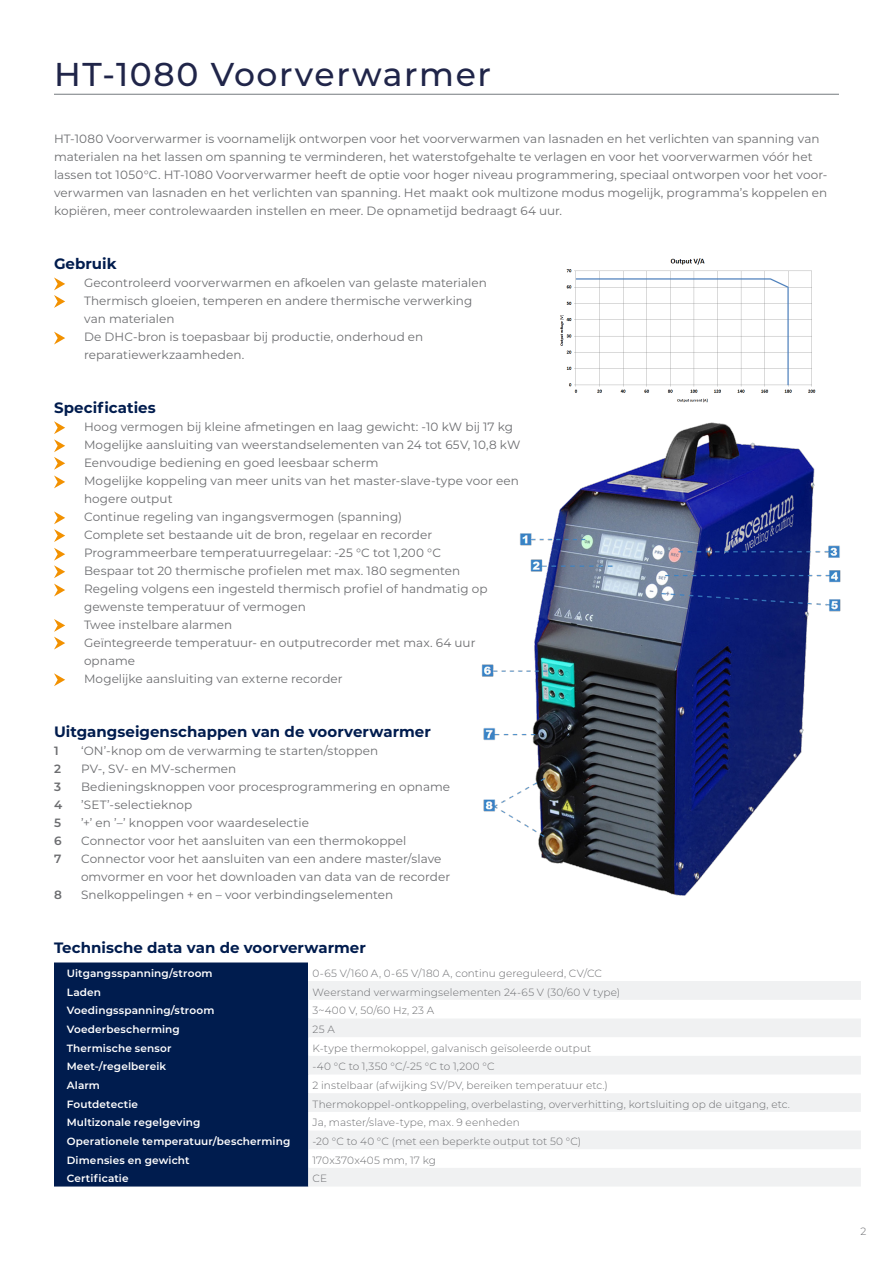
<style>
.page{position:relative;width:893px;height:1263px;background:#fff}
.page>*{position:absolute;margin:0;border:0;box-sizing:border-box;transform-origin:0 0}
.Pagina_kopjes{font:500 33px "Montserrat";letter-spacing:.05em;color:#202549}
.Tussenkopjes{font:700 15px "Montserrat";letter-spacing:.005em;color:#001c4e}
.Body_tekst{font:12px/18px "Montserrat";letter-spacing:.005em;color:#6c6d70}
.Body_tekst-2{font:600 12px "Montserrat";color:#6c6d70}
.Tabel{font:300 10.5px "Montserrat";letter-spacing:.01em;color:#6c6d70}
.Tabel_bold{font:600 10.5px "Montserrat";letter-spacing:.015em;color:#fff}
.Tabel-2{font:300 10.5px "Montserrat";letter-spacing:.03em;color:#6c6d70}
</style>
<div class="page">
<hr style="left:54px;top:94px;width:785px;height:1px;background:#757a7e">
<svg style="left:54px;top:277px;width:11px;height:31px"></svg>
<svg style="left:54px;top:332px;width:11px;height:12px"></svg>
<svg style="left:54px;top:548px;width:11px;height:48px"></svg>
<svg style="left:54px;top:511px;width:11px;height:31px"></svg>
<svg style="left:54px;top:673px;width:11px;height:13px"></svg>
<svg style="left:54px;top:619px;width:11px;height:30px"></svg>
<svg style="left:54px;top:421px;width:11px;height:67px"></svg>
<img style="left:560px;top:258px;width:256px;height:145px">
<img style="left:481px;top:422px;width:360px;height:474px">
<div style="left:54px;top:962px;width:254px;height:224px;background:#001c4e"></div>
<div style="left:54px;top:981px;width:254px;height:19px;background:#001c4e"></div>
<div style="left:308px;top:981px;width:553px;height:19px;background:#f0f1f2"></div>
<svg style="left:308px;top:1018px;width:553px;height:168px;fill:#f0f1f2"></svg>
<p class="Pagina_kopjes" style="left:54px;top:51px;width:439px">HT-1080 Voorverwarmer</p>
<p class="Body_tekst" style="left:54px;top:129px;width:775px">HT-1080 Voorverwarmer is voornamelijk ontworpen voor het voorverwarmen van lasnaden en het verlichten van spanning van materialen na het lassen om spanning te verminderen, het waterstofgehalte te verlagen en voor het voorverwarmen vóór het lassen tot 1050°C. HT-1080 Voorverwarmer heeft de optie voor hoger niveau programmering, speciaal ontworpen voor het voor&shy;verwarmen van lasnaden en het verlichten van spanning. Het maakt ook multizone modus mogelijk, programma’s koppelen en kopiëren, meer controlewaarden instellen en meer. De opnametijd bedraagt 64 uur.</p>
<p class="Tussenkopjes" style="left:54px;top:253px;width:64px">Gebruik</p>
<p class="Body_tekst" style="left:84px;top:273px;width:404px">Gecontroleerd voorverwarmen en afkoelen van gelaste materialen<br>Thermisch gloeien, temperen en andere thermische verwerking</p>
<p class="Body_tekst" style="left:84px;top:309px;width:341px">van materialen<br>De DHC-bron is toepasbaar bij productie, onderhoud en</p>
<p class="Body_tekst" style="left:84px;top:345px;width:162px">reparatiewerkzaamheden.</p>
<p class="Tussenkopjes" style="left:54px;top:397px;width:103px">Specificaties</p>
<p class="Body_tekst" style="left:84px;top:417px;width:431px">Hoog vermogen bij kleine afmetingen en laag gewicht: -10 kW bij 17 kg</p>
<p class="Body_tekst" style="left:84px;top:435px;width:438px">Mogelijke aansluiting van weerstandselementen van 24 tot 65V, 10,8 kW</p>
<p class="Body_tekst" style="left:84px;top:453px;width:296px">Eenvoudige bediening en goed leesbaar scherm</p>
<p class="Body_tekst" style="left:84px;top:471px;width:436px">Mogelijke koppeling van meer units van het master-slave-type voor een</p>
<p class="Body_tekst" style="left:84px;top:489px;width:90px">hogere output</p>
<p class="Body_tekst" style="left:84px;top:507px;width:319px">Continue regeling van ingangsvermogen (spanning)</p>
<p class="Body_tekst" style="left:84px;top:525px;width:350px">Complete set bestaande uit de bron, regelaar en recorder</p>
<p class="Body_tekst" style="left:84px;top:543px;width:359px">Programmeerbare temperatuurregelaar: -25 °C tot 1,200 °C</p>
<p class="Body_tekst" style="left:84px;top:561px;width:378px">Bespaar tot 20 thermische profielen met max. 180 segmenten</p>
<p class="Body_tekst" style="left:84px;top:579px;width:405px">Regeling volgens een ingesteld thermisch profiel of handmatig op</p>
<p class="Body_tekst" style="left:84px;top:597px;width:223px">gewenste temperatuur of vermogen</p>
<p class="Body_tekst" style="left:84px;top:615px;width:150px">Twee instelbare alarmen</p>
<p class="Body_tekst" style="left:84px;top:633px;width:393px">Geïntegreerde temperatuur- en outputrecorder met max. 64 uur</p>
<p class="Body_tekst" style="left:84px;top:651px;width:53px">opname</p>
<p class="Body_tekst" style="left:84px;top:669px;width:260px">Mogelijke aansluiting van externe recorder</p>
<p class="Tussenkopjes" style="left:54px;top:721px;width:378px">Uitgangseigenschappen van de voorverwarmer</p>
<p class="Body_tekst-2" style="left:54px;top:742px;width:6px">1</p>
<p class="Body_tekst" style="left:81px;top:741px;width:299px">‘ON’-knop om de verwarming te starten/stoppen</p>
<p class="Body_tekst-2" style="left:54px;top:760px;width:8px">2</p>
<p class="Body_tekst" style="left:81px;top:759px;width:157px">PV-, SV- en MV-schermen</p>
<p class="Body_tekst-2" style="left:54px;top:778px;width:8px">3</p>
<p class="Body_tekst" style="left:81px;top:777px;width:371px">Bedieningsknoppen voor procesprogrammering en opname</p>
<p class="Body_tekst-2" style="left:54px;top:796px;width:10px">4</p>
<p class="Body_tekst" style="left:81px;top:795px;width:113px">’SET’-selectieknop</p>
<p class="Body_tekst-2" style="left:54px;top:814px;width:9px">5</p>
<p class="Body_tekst" style="left:81px;top:813px;width:229px">’+’ en ’–’ knoppen voor waardeselectie</p>
<p class="Body_tekst-2" style="left:54px;top:832px;width:9px">6</p>
<p class="Body_tekst" style="left:81px;top:831px;width:327px">Connector voor het aansluiten van een thermokoppel</p>
<p class="Body_tekst-2" style="left:54px;top:850px;width:9px">7</p>
<p class="Body_tekst" style="left:81px;top:849px;width:362px">Connector voor het aansluiten van een andere master/slave</p>
<p class="Body_tekst" style="left:81px;top:867px;width:371px">omvormer en voor het downloaden van data van de recorder</p>
<p class="Body_tekst-2" style="left:54px;top:886px;width:9px">8</p>
<p class="Body_tekst" style="left:81px;top:885px;width:314px">Snelkoppelingen + en – voor verbindingselementen</p>
<p class="Tussenkopjes" style="left:54px;top:937px;width:313px">Technische data van de voorverwarmer</p>
<p class="Tabel_bold" style="left:67px;top:966px;width:147px">Uitgangsspanning/stroom</p>
<p class="Tabel" style="left:313px;top:966px;width:291px">0-65 V/160 A, 0-65 V/180 A, continu gereguleerd, CV/CC</p>
<p class="Tabel_bold" style="left:67px;top:984px;width:36px">Laden</p>
<p class="Tabel" style="left:313px;top:985px;width:309px">Weerstand verwarmingselementen 24-65 V (30/60 V type)</p>
<p class="Tabel_bold" style="left:67px;top:1003px;width:149px">Voedingsspanning/stroom</p>
<p class="Tabel-2" style="left:313px;top:1003px;width:123px">3~400 V, 50/60 Hz, 23 A</p>
<p class="Tabel_bold" style="left:67px;top:1022px;width:115px">Voederbescherming</p>
<p class="Tabel" style="left:313px;top:1022px;width:24px">25 A</p>
<p class="Tabel_bold" style="left:67px;top:1040px;width:106px">Thermische sensor</p>
<p class="Tabel" style="left:313px;top:1041px;width:280px">K-type thermokoppel, galvanisch geïsoleerde output</p>
<p class="Tabel_bold" style="left:67px;top:1059px;width:101px">Meet-/regelbereik</p>
<p class="Tabel" style="left:313px;top:1059px;width:183px">-40 °C to 1,350 °C/-25 °C to 1,200 °C</p>
<p class="Tabel_bold" style="left:67px;top:1078px;width:35px">Alarm</p>
<p class="Tabel" style="left:313px;top:1078px;width:297px">2 instelbaar (afwijking SV/PV, bereiken temperatuur etc.)</p>
<p class="Tabel_bold" style="left:67px;top:1096px;width:73px">Foutdetectie</p>
<p class="Tabel" style="left:313px;top:1097px;width:479px">Thermokoppel-ontkoppeling, overbelasting, oververhitting, kortsluiting op de uitgang, etc.</p>
<p class="Tabel_bold" style="left:67px;top:1115px;width:135px">Multizonale regelgeving</p>
<p class="Tabel" style="left:313px;top:1115px;width:209px">Ja, master/slave-type, max. 9 eenheden</p>
<p class="Tabel_bold" style="left:67px;top:1134px;width:225px">Operationele temperatuur/bescherming</p>
<p class="Tabel" style="left:313px;top:1134px;width:270px">-20 °C to 40 °C (met een beperkte output tot 50 °C)</p>
<p class="Tabel_bold" style="left:67px;top:1152px;width:124px">Dimensies en gewicht</p>
<p class="Tabel" style="left:313px;top:1153px;width:125px">170x370x405 mm, 17 kg</p>
<p class="Tabel_bold" style="left:67px;top:1171px;width:63px">Certificatie</p>
<p class="Tabel" style="left:313px;top:1171px;width:16px">CE</p>
<p class="Tabel" style="left:860px;top:1224px;width:7px">2</p>
</div>
